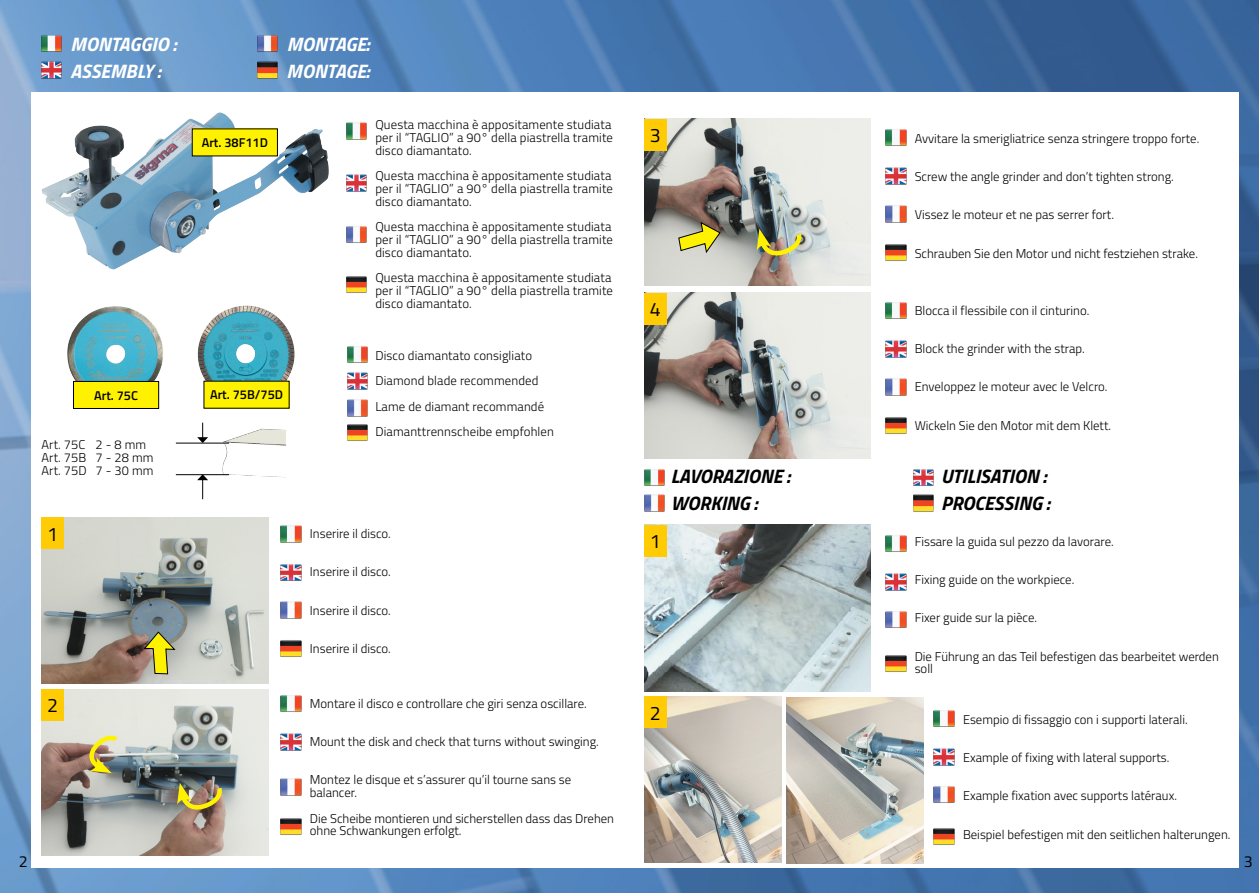
<style>
.page{position:relative;width:1259px;height:893px;background:#fff}
.page>*{position:absolute;margin:0;border:0;box-sizing:border-box;transform-origin:0 0}
.t1{font:italic 700 19.5px "Titillium";color:#000}
.t2{font:italic 700 19.5px "Titillium";color:#fff}
.t3{font:19.5px "Titillium";color:#000}
.t4{font:15.9px "Titillium";color:#000}
.t5{font:300 12.75px/12.8px "Titillium";color:#000}
.t6{font:600 12.75px "Titillium";color:#000}
</style>
<div class="page">
<img style="left:0;top:0;width:1259px;height:893px">
<div style="left:31px;top:92px;width:1207px;height:775px;background:#fff"></div>
<img style="left:42px;top:517px;width:226px;height:166px">
<img style="left:281px;top:525px;width:20px;height:18px">
<img style="left:281px;top:564px;width:20px;height:17px">
<img style="left:281px;top:601px;width:20px;height:18px">
<img style="left:281px;top:640px;width:20px;height:17px">
<img style="left:41px;top:113px;width:288px;height:157px">
<img style="left:346px;top:122px;width:21px;height:18px">
<img style="left:346px;top:174px;width:21px;height:18px">
<img style="left:346px;top:226px;width:21px;height:17px">
<img style="left:346px;top:276px;width:21px;height:17px">
<img style="left:197px;top:305px;width:98px;height:102px">
<img style="left:67px;top:306px;width:96px;height:99px">
<svg style="left:144px;top:632px;width:31px;height:42px"></svg>
<img style="left:42px;top:689px;width:226px;height:166px">
<img style="left:281px;top:695px;width:20px;height:17px">
<img style="left:281px;top:733px;width:20px;height:18px">
<img style="left:281px;top:778px;width:20px;height:18px">
<img style="left:281px;top:818px;width:20px;height:17px">
<img style="left:644px;top:119px;width:226px;height:166px">
<img style="left:885px;top:129px;width:21px;height:17px">
<img style="left:885px;top:167px;width:21px;height:18px">
<img style="left:885px;top:205px;width:21px;height:18px">
<img style="left:885px;top:244px;width:21px;height:17px">
<svg style="left:678px;top:222px;width:42px;height:30px"></svg>
<img style="left:42px;top:33px;width:20px;height:21px">
<img style="left:41px;top:60px;width:21px;height:20px">
<img style="left:257px;top:33px;width:20px;height:21px">
<img style="left:257px;top:60px;width:20px;height:20px">
<img style="left:347px;top:346px;width:21px;height:17px">
<img style="left:347px;top:372px;width:21px;height:18px">
<img style="left:347px;top:399px;width:21px;height:18px">
<img style="left:347px;top:424px;width:21px;height:17px">
<img style="left:222px;top:429px;width:64px;height:48px">
<svg style="left:197px;top:423px;width:11px;height:20px"></svg>
<svg style="left:197px;top:475px;width:11px;height:24px"></svg>
<hr style="left:176px;top:443px;width:53px;height:1px;background:#000">
<hr style="left:176px;top:474px;width:53px;height:1px;background:#000">
<svg style="left:177px;top:783px;width:47px;height:34px;background:#a5935a"></svg>
<svg style="left:81px;top:734px;width:40px;height:40px;background:#b9ae7a"></svg>
<svg style="left:756px;top:229px;width:47px;height:34px;background:#a9a571"></svg>
<img style="left:644px;top:292px;width:227px;height:167px">
<img style="left:885px;top:302px;width:21px;height:17px">
<img style="left:885px;top:340px;width:21px;height:18px">
<img style="left:885px;top:378px;width:21px;height:18px">
<img style="left:885px;top:417px;width:21px;height:17px">
<img style="left:644px;top:469px;width:21px;height:17px">
<img style="left:913px;top:469px;width:21px;height:17px">
<img style="left:644px;top:494px;width:21px;height:18px">
<img style="left:913px;top:494px;width:21px;height:18px">
<img style="left:644px;top:525px;width:226px;height:166px">
<img style="left:885px;top:535px;width:21px;height:17px">
<img style="left:885px;top:573px;width:21px;height:18px">
<img style="left:885px;top:611px;width:21px;height:17px">
<img style="left:885px;top:655px;width:21px;height:17px">
<img style="left:644px;top:696px;width:137px;height:166px">
<img style="left:787px;top:698px;width:136px;height:166px">
<img style="left:934px;top:710px;width:20px;height:17px">
<img style="left:934px;top:748px;width:20px;height:18px">
<img style="left:934px;top:786px;width:20px;height:17px">
<img style="left:934px;top:828px;width:20px;height:17px">
<div style="left:192px;top:129px;width:85px;height:27px;background:#fff200"></div>
<div style="left:73px;top:381px;width:86px;height:27px;background:#fff200"></div>
<div style="left:73px;top:381px;width:86px;height:28px;border:1px solid #000"></div>
<div style="left:204px;top:381px;width:85px;height:27px;background:#fff200"></div>
<div style="left:42px;top:517px;width:22px;height:32px;background:#ffcb05"></div>
<div style="left:42px;top:689px;width:22px;height:32px;background:#ffcb05"></div>
<div style="left:644px;top:119px;width:22px;height:32px;background:#ffcb05"></div>
<div style="left:644px;top:293px;width:22px;height:32px;background:#ffcb05"></div>
<div style="left:644px;top:525px;width:22px;height:32px;background:#ffcb05"></div>
<div style="left:644px;top:696px;width:22px;height:32px;background:#ffcb05"></div>
<h1 class="t2" style="left:71px;top:29px;width:107px">MONTAGGIO :</h1>
<h1 class="t2" style="left:287px;top:29px;width:84px">MONTAGE:</h1>
<h1 class="t2" style="left:71px;top:56px;width:92px">ASSEMBLY :</h1>
<h1 class="t2" style="left:287px;top:56px;width:84px">MONTAGE:</h1>
<p class="t6" style="left:202px;top:133px;width:68px">Art. 38F11D</p>
<p class="t6" style="left:94px;top:386px;width:45px">Art. 75C</p>
<p class="t6" style="left:210px;top:385px;width:75px">Art. 75B/75D</p>
<p class="t5" style="left:41px;top:438px;width:113px">Art. 75C 2 - 8 mm<br>Art. 75B 7 - 28 mm<br>Art. 75D 7 - 30 mm</p>
<h1 class="t3" style="left:47px;top:519px;width:12px">1</h1>
<h1 class="t3" style="left:47px;top:691px;width:12px">2</h1>
<p class="t5" style="left:375px;top:118px;width:239px">Questa macchina è appositamente studiata per il “TAGLIO” a 90° della piastrella tramite disco diamantato.</p>
<p class="t5" style="left:375px;top:169px;width:239px">Questa macchina è appositamente studiata per il “TAGLIO” a 90° della piastrella tramite disco diamantato.</p>
<p class="t5" style="left:375px;top:220px;width:239px">Questa macchina è appositamente studiata per il “TAGLIO” a 90° della piastrella tramite disco diamantato.</p>
<p class="t5" style="left:375px;top:271px;width:239px">Questa macchina è appositamente studiata per il “TAGLIO” a 90° della piastrella tramite disco diamantato.</p>
<p class="t5" style="left:375px;top:342px;width:180px;line-height:25.5px">Disco diamantato consigliato<br>Diamond blade recommended<br>Lame de diamant recommandé<br>Diamanttrennscheibe empfohlen</p>
<p class="t5" style="left:310px;top:526px;width:83px">Inserire il disco.</p>
<p class="t5" style="left:310px;top:565px;width:83px">Inserire il disco.</p>
<p class="t5" style="left:310px;top:603px;width:83px">Inserire il disco.</p>
<p class="t5" style="left:310px;top:641px;width:83px">Inserire il disco.</p>
<p class="t5" style="left:310px;top:696px;width:278px">Montare il disco e controllare che giri senza oscillare.</p>
<p class="t5" style="left:310px;top:734px;width:290px">Mount the disk and check that turns without swinging.</p>
<p class="t5" style="left:310px;top:773px;width:263px">Montez le disque et s’assurer qu’il tourne sans se balancer.</p>
<p class="t5" style="left:310px;top:811px;width:306px">Die Scheibe montieren und sicherstellen dass das Drehen ohne Schwankungen erfolgt.</p>
<h1 class="t3" style="left:650px;top:121px;width:12px">3</h1>
<p class="t5" style="left:914px;top:131px;width:286px">Avvitare la smerigliatrice senza stringere troppo forte.</p>
<p class="t5" style="left:914px;top:170px;width:261px">Screw the angle grinder and don’t tighten strong.</p>
<p class="t5" style="left:914px;top:208px;width:201px">Vissez le moteur et ne pas serrer fort.</p>
<p class="t5" style="left:914px;top:246px;width:285px">Schrauben Sie den Motor und nicht festziehen strake.</p>
<h1 class="t3" style="left:650px;top:295px;width:12px">4</h1>
<p class="t5" style="left:914px;top:303px;width:176px">Blocca il flessibile con il cinturino.</p>
<p class="t5" style="left:914px;top:342px;width:172px">Block the grinder with the strap.</p>
<p class="t5" style="left:914px;top:380px;width:194px">Enveloppez le moteur avec le Velcro.</p>
<p class="t5" style="left:914px;top:418px;width:198px">Wickeln Sie den Motor mit dem Klett.</p>
<h1 class="t3" style="left:650px;top:527px;width:12px">1</h1>
<h1 class="t1" style="left:671px;top:461px;width:120px">LAVORAZIONE :</h1>
<h1 class="t1" style="left:941px;top:461px;width:107px">UTILISATION :</h1>
<h1 class="t1" style="left:671px;top:488px;width:88px">WORKING :</h1>
<h1 class="t1" style="left:941px;top:488px;width:110px">PROCESSING :</h1>
<p class="t5" style="left:914px;top:534px;width:201px">Fissare la guida sul pezzo da lavorare.</p>
<p class="t5" style="left:914px;top:572px;width:161px">Fixing guide on the workpiece.</p>
<p class="t5" style="left:914px;top:611px;width:124px">Fixer guide sur la pièce.</p>
<p class="t5" style="left:914px;top:649px;width:306px">Die Führung an das Teil befestigen das bearbeitet werden soll</p>
<h1 class="t3" style="left:650px;top:699px;width:12px">2</h1>
<p class="t5" style="left:963px;top:712px;width:226px">Esempio di fissaggio con i supporti laterali.</p>
<p class="t5" style="left:963px;top:750px;width:208px">Example of fixing with lateral supports.</p>
<p class="t5" style="left:963px;top:789px;width:215px">Example fixation avec supports latéraux.</p>
<p class="t5" style="left:963px;top:827px;width:269px">Beispiel befestigen mit den seitlichen halterungen.</p>
<p class="t4" style="left:19px;top:850px;width:10px">2</p>
<p class="t4" style="left:1243px;top:850px;width:10px">3</p>
</div>
